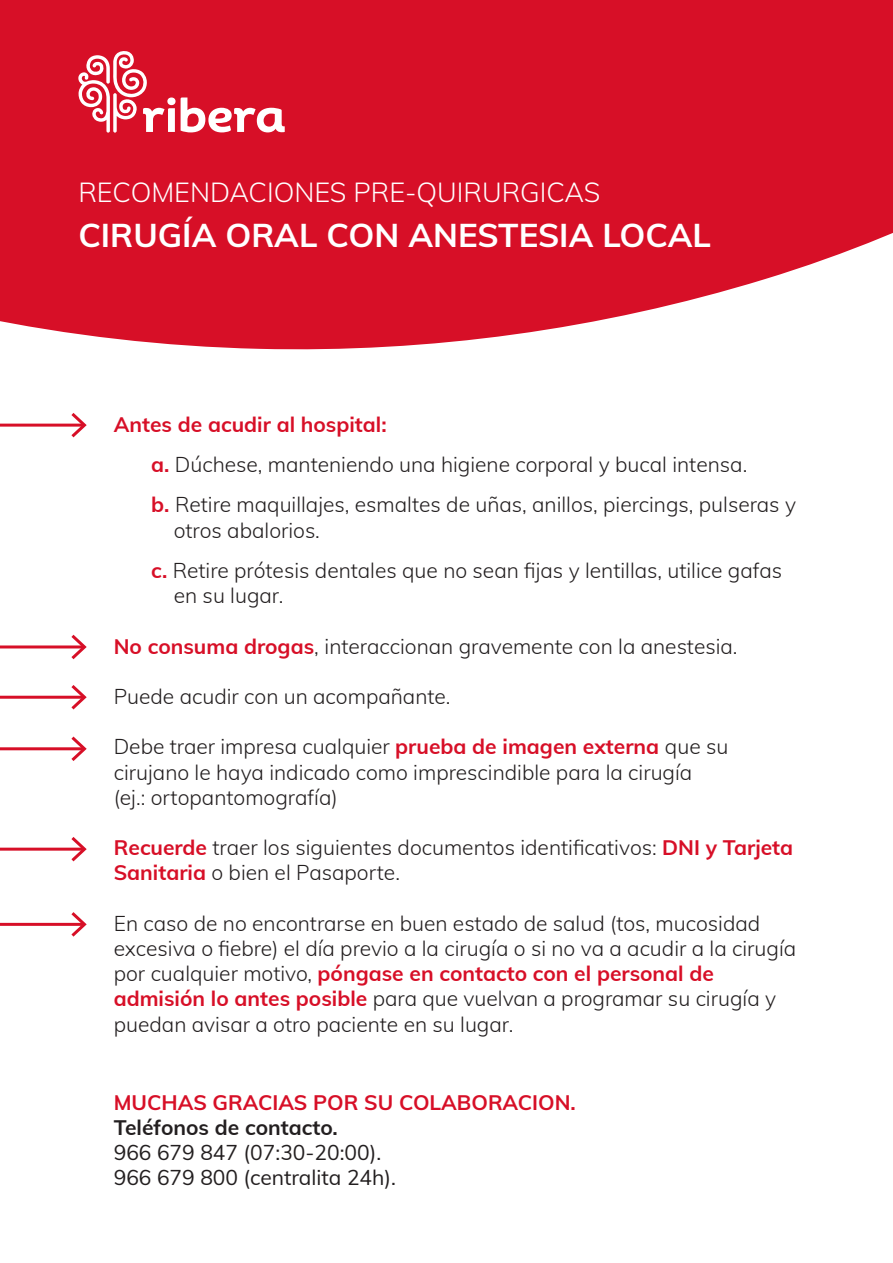
<style>
.page{position:relative;width:893px;height:1263px;background:#fff}
.page>*{position:absolute;margin:0;border:0;box-sizing:border-box;transform-origin:0 0}
.t1{font:700 33px "Mulish";color:#fff}
.t2{font:300 27px "Mulish";color:#fff}
.t3{font:300 21px/25.2px "Mulish";color:#231f20}
.t4{font:21px/25.2px "Mulish";color:#231f20}
.t5{font:700 21px "Mulish";color:#d70f27}
.t6{font:700 21px "Mulish";color:#231f20}
.s1{font-weight:700;color:#d70f27}
</style>
<div class="page">
<svg style="left:0;top:0;width:893px;height:350px;background:#da2339"></svg>
<svg style="left:181px;top:97px;width:104px;height:36px"></svg>
<svg style="left:78px;top:50px;width:97px;height:83px"></svg>
<hr style="left:0;top:923px;width:83px;height:3px;background:#d70f27">
<svg style="left:71px;top:912px;width:16px;height:25px"></svg>
<hr style="left:0;top:848px;width:83px;height:3px;background:#d70f27">
<svg style="left:71px;top:837px;width:16px;height:24px"></svg>
<hr style="left:0;top:747px;width:83px;height:3px;background:#d70f27">
<svg style="left:71px;top:736px;width:16px;height:25px"></svg>
<hr style="left:0;top:696px;width:83px;height:3px;background:#d70f27">
<svg style="left:71px;top:685px;width:16px;height:24px"></svg>
<hr style="left:0;top:645px;width:83px;height:3px;background:#d70f27">
<svg style="left:71px;top:635px;width:16px;height:24px"></svg>
<hr style="left:0;top:424px;width:83px;height:3px;background:#d70f27">
<svg style="left:71px;top:413px;width:16px;height:24px"></svg>
<p class="t2" style="left:78px;top:172px;width:524px">RECOMENDACIONES PRE-QUIRURGICAS</p>
<h1 class="t1" style="left:78px;top:211px;width:634px">CIRUGÍA ORAL CON ANESTESIA LOCAL</h1>
<p class="t3" style="left:151px;top:403px;width:646px;line-height:40.2px;text-indent:-38px"><span class="s1">Antes de acudir al hospital:<br>a.</span> Dúchese, manteniendo una higiene corporal y bucal intensa.<br><span class="s1">b.</span> Retire maquillajes, esmaltes de uñas, anillos, piercings, pulseras y</p>
<p class="t3" style="left:151px;top:509px;width:633px;line-height:40.2px;text-indent:22px">otros abalorios.<br><span class="s1">c.</span> Retire prótesis dentales que no sean fijas y lentillas, utilice gafas</p>
<p class="t3" style="left:174px;top:582px;width:111px">en su lugar.</p>
<p class="t3" style="left:114px;top:632px;width:625px"><span class="s1">No consuma drogas</span>, interaccionan gravemente con la anestesia.</p>
<p class="t3" style="left:114px;top:683px;width:338px">Puede acudir con un acompañante.</p>
<p class="t3" style="left:114px;top:733px;width:616px">Debe traer impresa cualquier <span class="s1">prueba de imagen externa</span> que su cirujano le haya indicado como imprescindible para la cirugía (ej.: ortopantomografía)</p>
<p class="t3" style="left:114px;top:834px;width:681px"><span class="s1">Recuerde</span> traer los siguientes documentos identificativos: <span class="s1">DNI y Tarjeta<br>Sanitaria</span> o bien el Pasaporte.</p>
<p class="t3" style="left:114px;top:909px;width:684px">En caso de no encontrarse en buen estado de salud (tos, mucosidad excesiva o fiebre) el día previo a la cirugía o si no va a acudir a la cirugía por cualquier motivo, <span class="s1">póngase en contacto con el personal de admisión lo antes posible</span> para que vuelvan a programar su cirugía y puedan avisar a otro paciente en su lugar.</p>
<p class="t5" style="left:114px;top:1087px;width:464px">MUCHAS GRACIAS POR SU COLABORACION.</p>
<p class="t6" style="left:114px;top:1112px;width:226px">Teléfonos de contacto.</p>
<p class="t4" style="left:114px;top:1139px;width:284px">966 679 847 (07:30-20:00).<br>966 679 800 (centralita 24h).</p>
</div>
